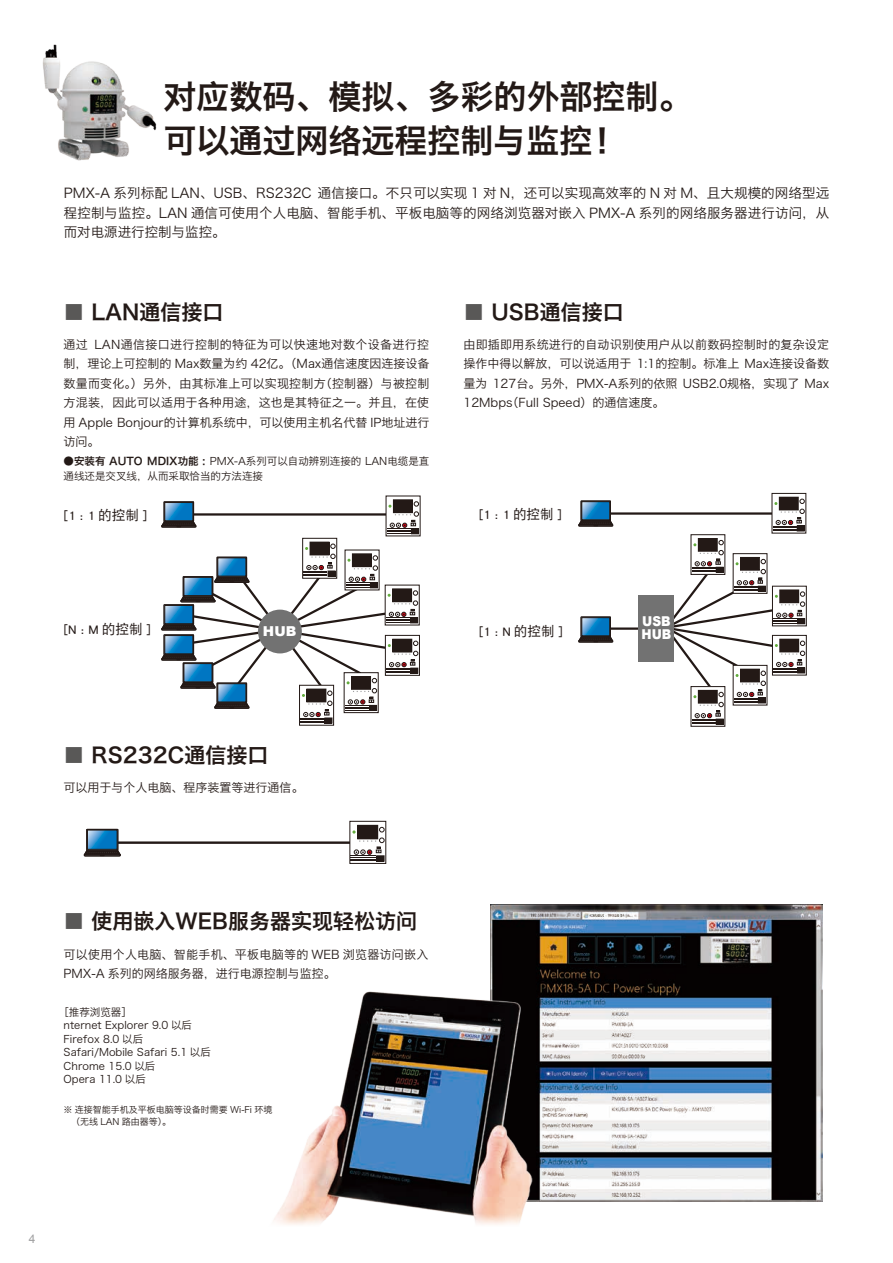
<style>
.page{position:relative;width:893px;height:1263px;background:#fff}
.page>*{position:absolute;margin:0;border:0;box-sizing:border-box;transform-origin:0 0}
.t1{font:33px/43.5px "Hiragino Sans GB W6";color:#231916}
.t2{font:21px "Hiragino Sans GB W6";color:#231916}
.t3{font:13.65px "DFP Hei W5 G Bpc EUC H";color:#231916}
.t4{font:900 13.65px "Arial";color:#fff}
.t5{font:13.5px/19.5px "Hiragino Sans GB W3";letter-spacing:.01em;color:#231916;text-align:justify}
.t6{font:13.5px "DFP Hei W5 G Bpc EUC H";color:#231916}
.t7{font:900 13.5px/12.5px "Arial";color:#fff;scale:.9 1}
.t8{font:12px/19.5px "Hiragino Sans GB W3";color:#231916;text-align:justify}
.t9{font:12px/19.5px "Hiragino Sans GB W3";letter-spacing:.025em;color:#231916}
.t10{font:12px "Arial";color:#a0a0a1}
.t11{font:10.5px/13.5px "Hiragino Sans GB W3";color:#231916}
.t12{font:9px/12px "Hiragino Sans GB W3";color:#231916}
.s1{color:#595857}
.s2{font-family:"Hiragino Sans GB W6"}
</style>
<div class="page">
<hr style="left:191px;top:513px;width:203px;height:3px;background:#231916">
<svg style="left:162px;top:502px;width:34px;height:25px"></svg>
<svg style="left:392px;top:499px;width:21px;height:2px"></svg>
<div style="left:393px;top:500px;width:20px;height:13px;border:1px solid #231916"></div>
<svg style="left:387px;top:501px;width:32px;height:33px"></svg>
<svg style="left:309px;top:541px;width:26px;height:3px"></svg>
<div style="left:302px;top:538px;width:35px;height:41px;border:1px solid #231916"></div>
<div style="left:310px;top:542px;width:19px;height:13px;border:1px solid #231916"></div>
<div style="left:385px;top:585px;width:35px;height:40px;border:1px solid #231916"></div>
<div style="left:385px;top:635px;width:35px;height:41px;border:1px solid #231916"></div>
<div style="left:299px;top:685px;width:35px;height:40px;border:1px solid #231916"></div>
<svg style="left:162px;top:544px;width:256px;height:179px"></svg>
<hr style="left:610px;top:627px;width:37px;height:3px;background:#231916">
<svg style="left:579px;top:617px;width:34px;height:25px"></svg>
<hr style="left:608px;top:512px;width:190px;height:3px;background:#231916">
<svg style="left:579px;top:501px;width:34px;height:25px"></svg>
<div style="left:639px;top:595px;width:35px;height:66px;background:#727272"></div>
<svg style="left:778px;top:496px;width:26px;height:3px"></svg>
<div style="left:772px;top:493px;width:34px;height:40px;border:1px solid #231916"></div>
<div style="left:779px;top:497px;width:19px;height:13px;border:1px solid #231916"></div>
<svg style="left:773px;top:499px;width:32px;height:32px"></svg>
<div style="left:691px;top:534px;width:34px;height:41px;border:1px solid #231916"></div>
<div style="left:698px;top:538px;width:19px;height:13px;border:1px solid #231916"></div>
<div style="left:691px;top:686px;width:34px;height:41px;border:1px solid #231916"></div>
<div style="left:772px;top:586px;width:35px;height:40px;border:1px solid #231916"></div>
<div style="left:772px;top:635px;width:35px;height:40px;border:1px solid #231916"></div>
<svg style="left:653px;top:540px;width:152px;height:184px"></svg>
<img style="left:490px;top:905px;width:332px;height:297px">
<img style="left:273px;top:966px;width:309px;height:259px">
<hr style="left:115px;top:841px;width:262px;height:3px;background:#231916">
<svg style="left:84px;top:829px;width:36px;height:27px"></svg>
<svg style="left:357px;top:824px;width:27px;height:38px"></svg>
<div style="left:350px;top:821px;width:36px;height:43px;border:1px solid #231916"></div>
<div style="left:357px;top:825px;width:21px;height:14px;border:1px solid #231916"></div>
<svg style="left:351px;top:827px;width:33px;height:34px"></svg>
<img style="left:43px;top:44px;width:114px;height:117px">
<h1 class="t1" style="left:163px;top:74px;width:529px">对应数码、模拟、多彩的外部控制。可以通过网络远程控制与监控！</h1>
<p class="t5" style="left:64px;top:183px;width:767px">PMX-A 系列标配 LAN、USB、RS232C 通信接口。不只可以实现 1 对 N，还可以实现高效率的 N 对 M、且大规模的网络型远程控制与监控。LAN 通信可使用个人电脑、智能手机、平板电脑等的网络浏览器对嵌入 PMX-A 系列的网络服务器进行访问，从而对电源进行控制与监控。</p>
<h2 class="t2" style="left:64px;top:298px;width:161px"><span class="s1">■</span> LAN通信接口</h2>
<p class="t8" style="left:64px;top:334px;width:367px">通过 LAN通信接口进行控制的特征为可以快速地对数个设备进行控制，理论上可控制的 Max数量为约 42亿。（Max通信速度因连接设备数量而变化。）另外，由其标准上可以实现控制方（控制器）与被控制方混装，因此可以适用于各种用途，这也是其特征之一。并且，在使用 Apple Bonjour的计算机系统中，可以使用主机名代替 IP地址进行访问。</p>
<p class="t11" style="left:64px;top:453px;width:367px;line-height:15px"><span class="s2">●安装有 AUTO MDIX功能 :</span> PMX-A系列可以自动辨别连接的 LAN电缆是直通线还是交叉线，从而采取恰当的方法连接</p>
<p class="t3" style="left:64px;top:508px;width:85px">[1 : 1 的控制 ]</p>
<h2 class="t2" style="left:463px;top:298px;width:162px"><span class="s1">■</span> USB通信接口</h2>
<p class="t8" style="left:463px;top:334px;width:367px">由即插即用系统进行的自动识别使用户从以前数码控制时的复杂设定操作中得以解放，可以说适用于 1:1的控制。标准上 Max连接设备数量为 127台。另外，PMX-A系列的依照 USB2.0规格，实现了 Max 12Mbps（Full Speed）的通信速度。</p>
<p class="t6" style="left:479px;top:508px;width:84px">[1 : 1 的控制 ]</p>
<p class="t3" style="left:64px;top:622px;width:88px">[N : M 的控制 ]</p>
<p class="t7" style="left:642px;top:615px;width:35px">USB<br>HUB</p>
<p class="t6" style="left:479px;top:624px;width:85px">[1 : N 的控制 ]</p>
<p class="t4" style="left:263px;top:622px;width:35px">HUB</p>
<h2 class="t2" style="left:64px;top:741px;width:206px"><span class="s1">■</span> RS232C通信接口</h2>
<p class="t8" style="left:64px;top:777px;width:241px">可以用于与个人电脑、程序装置等进行通信。</p>
<h2 class="t2" style="left:64px;top:907px;width:355px"><span class="s1">■</span> 使用嵌入WEB服务器实现轻松访问</h2>
<p class="t9" style="left:64px;top:944px;width:366px">可以使用个人电脑、智能手机、平板电脑等的 WEB 浏览器访问嵌入<br>PMX-A 系列的网络服务器，进行电源控制与监控。</p>
<p class="t11" style="left:64px;top:1005px;width:149px;text-indent:-5px">［推荐浏览器］<br>nternet Explorer 9.0 以后<br>Firefox 8.0 以后<br>Safari/Mobile Safari 5.1 以后<br>Chrome 15.0 以后<br>Opera 11.0 以后</p>
<p class="t12" style="left:71px;top:1104px;width:203px;text-indent:-7px">※ 连接智能手机及平板电脑等设备时需要 Wi-Fi 环境（无线 LAN 路由器等）。</p>
<p class="t10" style="left:29px;top:1231px;width:8px">4</p>
</div>
